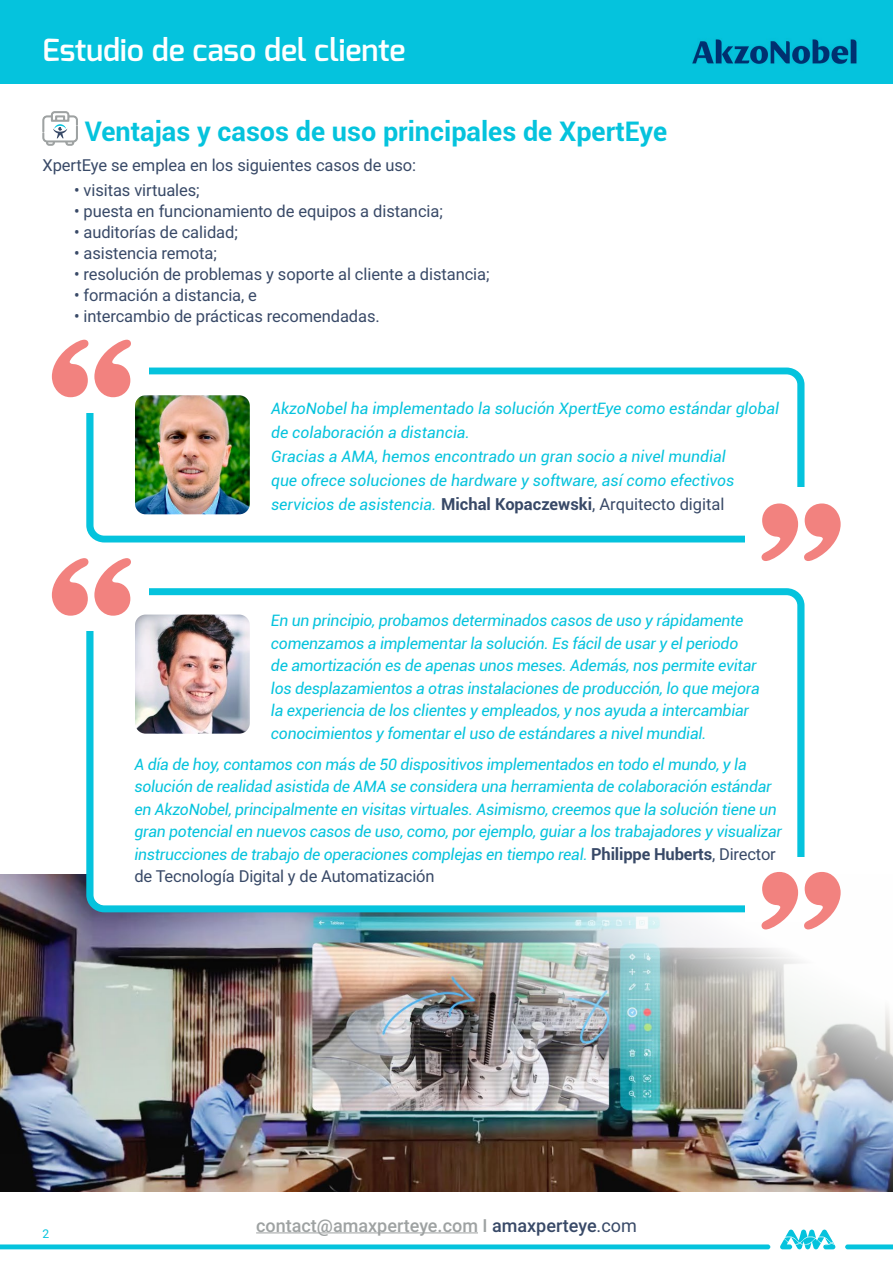
<style>
.page{position:relative;width:893px;height:1263px;background:#fff}
.page>*{position:absolute;margin:0;border:0;box-sizing:border-box;transform-origin:0 0}
.t1{font:600 30.6px "Exo";color:#fff}
.t2{font:700 27px "Roboto";color:#05c3dd}
.t3{font:500 18px "Roboto";color:#9ea2a2}
.t4{font:16.5px "Roboto";letter-spacing:-.005em;color:#384967}
.t5{font:italic 15.75px/22.5px "Roboto";letter-spacing:-.015em;color:#05c3dd}
.t6{font:12px "Roboto";color:#05c3dd}
.s1{font-weight:700;font-style:normal;font-size:16.5px;color:#384967}
.s2{font-style:normal;font-size:16.5px;color:#384967}
.s3{color:#384967}
.s4{font-weight:400;color:#384967}
</style>
<div class="page">
<img style="left:0;top:875px;width:893px;height:317px">
<div style="left:0;top:0;width:893px;height:84px;background:#05c3dd"></div>
<hr style="left:256px;top:1232px;width:222px;height:1px;background:#9ea2a2">
<svg style="left:0;top:1244px;width:770px;height:5px"></svg>
<svg style="left:845px;top:1244px;width:48px;height:5px"></svg>
<svg style="left:780px;top:1229px;width:55px;height:20px"></svg>
<img style="left:692px;top:39px;width:165px;height:25px">
<svg style="left:86px;top:588px;width:718px;height:324px"></svg>
<div style="left:57px;top:566px;width:91px;height:65px;background:#fff"></div>
<svg style="left:94px;top:558px;width:37px;height:58px"></svg>
<svg style="left:52px;top:558px;width:36px;height:58px"></svg>
<div style="left:746px;top:857px;width:80px;height:65px;background:#fff"></div>
<svg style="left:761px;top:872px;width:37px;height:57px"></svg>
<svg style="left:804px;top:872px;width:37px;height:57px"></svg>
<img style="left:135px;top:614px;width:115px;height:120px">
<svg style="left:86px;top:367px;width:718px;height:175px"></svg>
<div style="left:57px;top:348px;width:91px;height:64px;background:#fff"></div>
<svg style="left:94px;top:340px;width:37px;height:57px"></svg>
<svg style="left:52px;top:340px;width:36px;height:57px"></svg>
<div style="left:746px;top:487px;width:80px;height:64px;background:#fff"></div>
<svg style="left:761px;top:503px;width:37px;height:58px"></svg>
<svg style="left:804px;top:503px;width:37px;height:58px"></svg>
<img style="left:135px;top:395px;width:115px;height:119px">
<svg style="left:42px;top:111px;width:36px;height:35px"></svg>
<p class="t1" style="left:43px;top:31px;width:365px">Estudio de caso del cliente</p>
<p class="t2" style="left:85px;top:113px;width:584px">Ventajas y casos de uso principales de XpertEye</p>
<p class="t4" style="left:43px;top:153px;width:375px">XpertEye se emplea en los siguientes casos de uso:</p>
<p class="t4" style="left:74px;top:179px;width:127px">• visitas virtuales;</p>
<p class="t4" style="left:74px;top:200px;width:370px">• puesta en funcionamiento de equipos a distancia;</p>
<p class="t4" style="left:74px;top:221px;width:165px">• auditorías de calidad;</p>
<p class="t4" style="left:74px;top:242px;width:144px">• asistencia remota;</p>
<p class="t4" style="left:74px;top:263px;width:417px">• resolución de problemas y soporte al cliente a distancia;</p>
<p class="t4" style="left:74px;top:284px;width:185px">• formación a distancia, e</p>
<p class="t4" style="left:74px;top:305px;width:307px">• intercambio de prácticas recomendadas.</p>
<p class="t5" style="left:271px;top:396px;width:510px;line-height:24px">AkzoNobel ha implementado la solución XpertEye como estándar global de colaboración a distancia.<br>Gracias a AMA, hemos encontrado un gran socio a nivel mundial<br>que ofrece soluciones de hardware y software, así como efectivos servicios de asistencia. <span class="s1">Michal Kopaczewski</span><span class="s2">, Arquitecto digital</span></p>
<p class="t5" style="left:271px;top:609px;width:490px">En un principio, probamos determinados casos de uso y rápidamente comenzamos a implementar la solución. Es fácil de usar y el periodo<br>de amortización es de apenas unos meses. Además, nos permite evitar los desplazamientos a otras instalaciones de producción, lo que mejora la experiencia de los clientes y empleados, y nos ayuda a intercambiar conocimientos y fomentar el uso de estándares a nivel mundial.</p>
<p class="t5" style="left:134px;top:752px;width:649px">A día de hoy, contamos con más de 50 dispositivos implementados en todo el mundo, y la solución de realidad asistida de AMA se considera una herramienta de colaboración estándar en AkzoNobel, principalmente en visitas virtuales. Asimismo, creemos que la solución tiene un gran potencial en nuevos casos de uso, como, por ejemplo, guiar a los trabajadores y visualizar instrucciones de trabajo de operaciones complejas en tiempo real. <span class="s1">Philippe Huberts</span><span class="s2">, Director</span></p>
<p class="t4" style="left:134px;top:865px;width:302px">de Tecnología Digital y de Automatización</p>
<p class="t6" style="left:43px;top:1225px;width:8px">2</p>
<p class="t3" style="left:256px;top:1212px;width:382px">contact@amaxperteye.com I <span class="s3">amaxperteye</span><span class="s4">.com</span></p>
</div>
